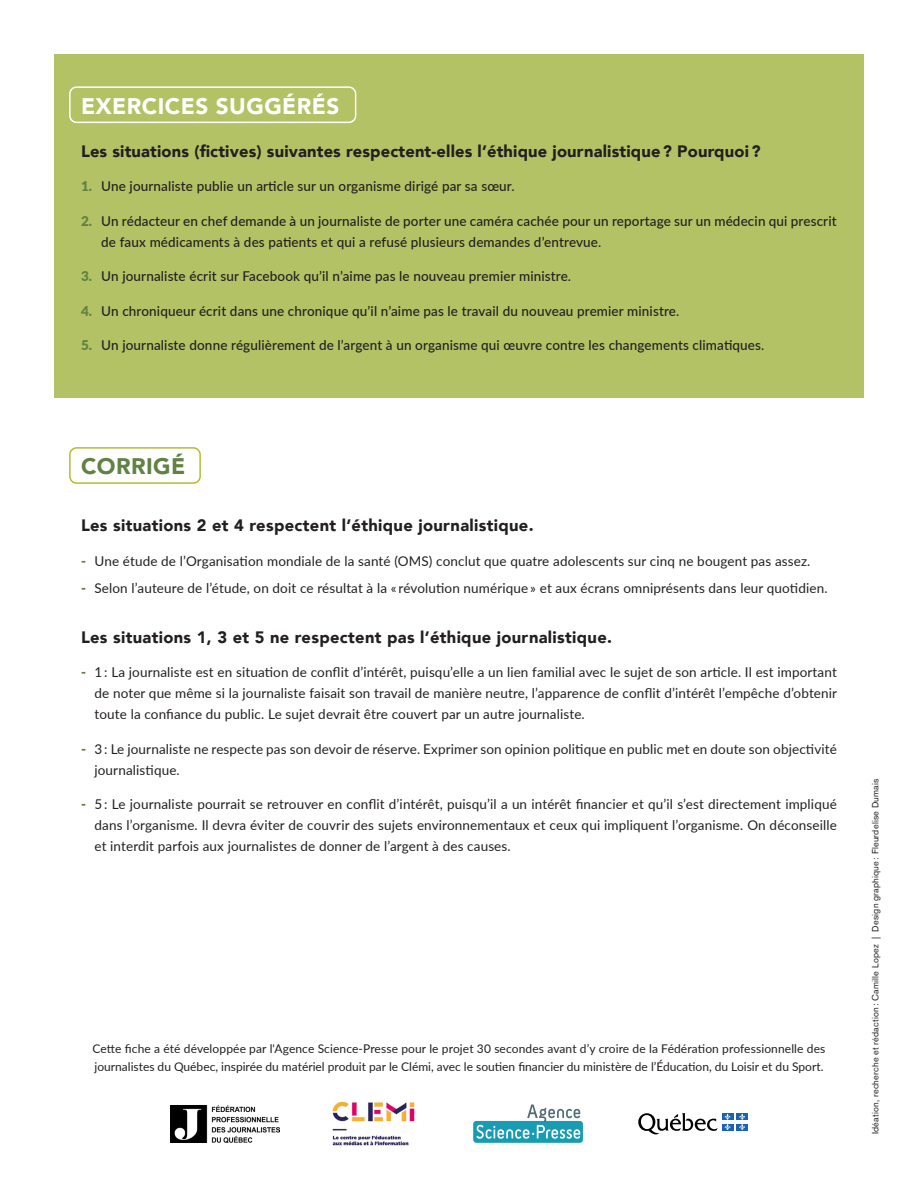
<style>
.page{position:relative;width:918px;height:1188px;background:#fff}
.page>*{position:absolute;margin:0;border:0;box-sizing:border-box;transform-origin:0 0}
.t1{font:900 22.5px "Avenir";letter-spacing:.02em;color:#fff}
.t2{font:900 22.5px "Avenir";letter-spacing:.02em;color:#618242}
.t3{font:900 16.5px "Avenir";letter-spacing:.02em;color:#231f20}
.t4{font:13.5px/21px "Lato";letter-spacing:.01em;color:#231f20;text-align:justify}
.t5{font:500 13.5px/21px "Lato";letter-spacing:.01em;color:#231f20}
.texte_courant___sans{font:12px/18px "Lato";color:#231f20}
.t6{font:9px "Akzidenz Grotesk BE";letter-spacing:.02em;color:#231f20}
.s1{font-weight:900;color:#618242}
</style>
<div class="page">
<div style="left:54px;top:54px;width:810px;height:343px;background:#b3c265"></div>
<div style="left:69px;top:86px;width:287px;height:37px;border:2px solid #fff;border-radius:7px"></div>
<div style="left:69px;top:447px;width:132px;height:37px;border:2px solid #b7bb33;border-radius:7px"></div>
<img style="left:170px;top:1105px;width:110px;height:37px">
<img style="left:332px;top:1101px;width:83px;height:45px">
<svg style="left:638px;top:1113px;width:80px;height:21px"></svg>
<div style="left:722px;top:1113px;width:11px;height:7px;background:#1963b0"></div>
<div style="left:737px;top:1113px;width:11px;height:7px;background:#1963b0"></div>
<div style="left:722px;top:1124px;width:11px;height:7px;background:#1963b0"></div>
<svg style="left:725px;top:1114px;width:6px;height:16px"></svg>
<div style="left:737px;top:1124px;width:11px;height:7px;background:#1963b0"></div>
<svg style="left:739px;top:1114px;width:6px;height:16px"></svg>
<div style="left:473px;top:1121px;width:110px;height:22px;background:#179cb4;border-radius:3px"></div>
<svg style="left:476px;top:1104px;width:104px;height:35px"></svg>
<p class="t1" style="left:81px;top:87px;width:260px">EXERCICES SUGGÉRÉS</p>
<p class="t3" style="left:81px;top:137px;width:681px">Les situations (fictives) suivantes respectent-elles l’éthique journalistique ? Pourquoi ?</p>
<p class="t5" style="left:81px;top:175px;width:435px"><span class="s1">1.</span> Une journaliste publie un article sur un organisme dirigé par sa sœur.</p>
<p class="t5" style="left:101px;top:210px;width:737px;text-indent:-20px"><span class="s1">2.</span> Un rédacteur en chef demande à un journaliste de porter une caméra cachée pour un reportage sur un médecin qui prescrit de faux médicaments à des patients et qui a refusé plusieurs demandes d’entrevue.</p>
<p class="t5" style="left:81px;top:265px;width:492px"><span class="s1">3.</span> Un journaliste écrit sur Facebook qu’il n’aime pas le nouveau premier ministre.</p>
<p class="t5" style="left:81px;top:300px;width:600px"><span class="s1">4.</span> Un chroniqueur écrit dans une chronique qu’il n’aime pas le travail du nouveau premier ministre.</p>
<p class="t5" style="left:81px;top:334px;width:685px"><span class="s1">5.</span> Un journaliste donne régulièrement de l’argent à un organisme qui œuvre contre les changements climatiques.</p>
<p class="t2" style="left:81px;top:447px;width:106px">CORRIGÉ</p>
<p class="t3" style="left:81px;top:511px;width:454px">Les situations 2 et 4 respectent l’éthique journalistique.</p>
<p class="t4" style="left:81px;top:550px;width:731px"><span class="s1">-</span> Une étude de l’Organisation mondiale de la santé (OMS) conclut que quatre adolescents sur cinq ne bougent pas assez.</p>
<p class="t4" style="left:81px;top:577px;width:748px"><span class="s1">-</span> Selon l’auteure de l’étude, on doit ce résultat à la « révolution numérique » et aux écrans omniprésents dans leur quotidien.</p>
<p class="t3" style="left:81px;top:623px;width:533px">Les situations 1, 3 et 5 ne respectent pas l’éthique journalistique.</p>
<p class="t4" style="left:94px;top:661px;width:744px;text-indent:-14px"><span class="s1">-</span> 1 : La journaliste est en situation de conflit d’intérêt, puisqu’elle a un lien familial avec le sujet de son article. Il est important de noter que même si la journaliste faisait son travail de manière neutre, l’apparence de conflit d’intérêt l’empêche d’obtenir toute la confiance du public. Le sujet devrait être couvert par un autre journaliste.</p>
<p class="t4" style="left:94px;top:738px;width:744px;text-indent:-14px"><span class="s1">-</span> 3 : Le journaliste ne respecte pas son devoir de réserve. Exprimer son opinion politique en public met en doute son objectivité journalistique.</p>
<p class="t4" style="left:94px;top:793px;width:744px;text-indent:-14px"><span class="s1">-</span> 5 : Le journaliste pourrait se retrouver en conflit d’intérêt, puisqu’il a un intérêt financier et qu’il s’est directement impliqué dans l’organisme. Il devra éviter de couvrir des sujets environnementaux et ceux qui impliquent l’organisme. On déconseille et interdit parfois aux journalistes de donner de l’argent à des causes.</p>
<p class="texte_courant___sans" style="left:93px;top:1040px;width:734px">Cette fiche a été développée par l'Agence Science-Presse pour le projet 30 secondes avant d’y croire de la Fédération professionnelle des journalistes du Québec, inspirée du matériel produit par le Clémi, avec le soutien financier du ministère de l’Éducation, du Loisir et du Sport.</p>
<p class="t6" style="left:870px;top:1134px;width:357px;rotate:-90deg">Idéation, recherche et rédaction : Camille Lopez | Design graphique : Fleurdelise Dumais</p>
</div>
